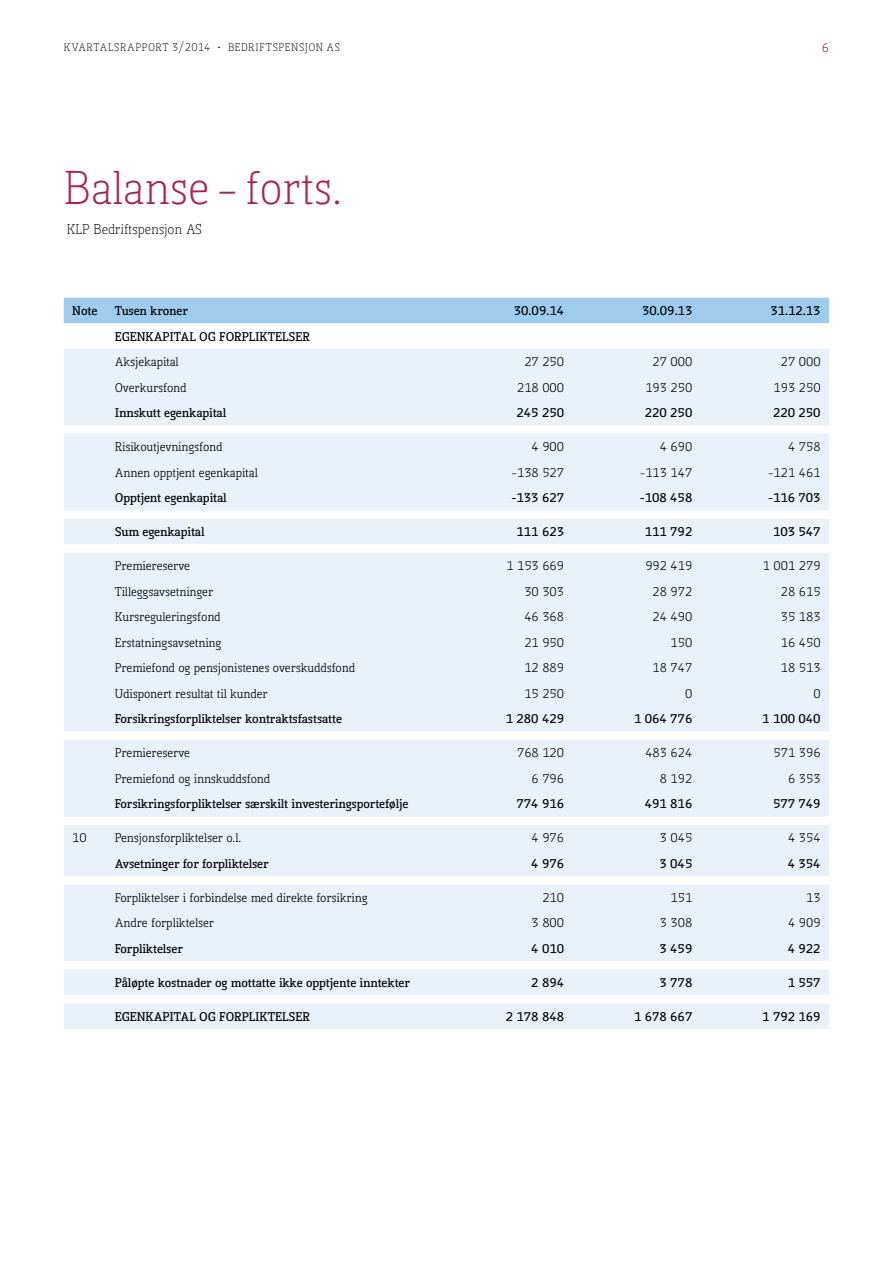
<style>
.page{position:relative;width:893px;height:1263px;background:#fff}
.page>*{position:absolute;margin:0;border:0;box-sizing:border-box;transform-origin:0 0}
.t1{font:300 45px "Kofi Pure Serif";color:#a92647}
.t2{font:300 13.5px "Kofi Pure Serif";color:#000}
.t3{font:12px "Kofi Pure Serif";color:#000}
.t4{font:700 12px "Kofi Pure Serif";color:#000}
.t5{font:12px "Kofi Pure Serif";color:#a7214d}
.t6{font:300 10.5px "Kofi Pure Serif";letter-spacing:.05em;color:#000}
</style>
<div class="page">
<div style="left:64px;top:298px;width:765px;height:25px;background:#9fcbed"></div>
<svg style="left:64px;top:349px;width:765px;height:680px;background:#ebf2fa"></svg>
<p class="t6" style="left:64px;top:40px;width:278px">KVARTALSRAPPORT 3/2014 • BEDRIFTSPENSJON AS</p>
<p class="t5" style="left:822px;top:40px;width:9px">6</p>
<h1 class="t1" style="left:64px;top:161px;width:280px">Balanse - forts.</h1>
<p class="t2" style="left:67px;top:221px;width:137px">KLP Bedriftspensjon AS</p>
<p class="t4" style="left:72px;top:302px;width:27px">Note</p>
<p class="t4" style="left:115px;top:302px;width:75px">Tusen kroner</p>
<p class="t4" style="left:514px;top:302px;width:52px">30.09.14</p>
<p class="t4" style="left:642px;top:302px;width:52px">30.09.13</p>
<p class="t4" style="left:770px;top:302px;width:52px">31.12.13</p>
<p class="t4" style="left:115px;top:328px;width:197px">EGENKAPITAL OG FORPLIKTELSER</p>
<p class="t3" style="left:115px;top:354px;width:65px">Aksjekapital</p>
<p class="t3" style="left:524px;top:354px;width:41px">27 250</p>
<p class="t3" style="left:653px;top:354px;width:41px">27 000</p>
<p class="t3" style="left:781px;top:354px;width:41px">27 000</p>
<p class="t3" style="left:115px;top:380px;width:73px">Overkursfond</p>
<p class="t3" style="left:517px;top:380px;width:49px">218 000</p>
<p class="t3" style="left:645px;top:380px;width:49px">193 250</p>
<p class="t3" style="left:774px;top:380px;width:49px">193 250</p>
<p class="t4" style="left:115px;top:404px;width:113px">Innskutt egenkapital</p>
<p class="t4" style="left:516px;top:404px;width:49px">245 250</p>
<p class="t4" style="left:645px;top:404px;width:49px">220 250</p>
<p class="t4" style="left:773px;top:404px;width:49px">220 250</p>
<p class="t3" style="left:115px;top:439px;width:109px">Risikoutjevningsfond</p>
<p class="t3" style="left:532px;top:439px;width:34px">4 900</p>
<p class="t3" style="left:660px;top:439px;width:34px">4 690</p>
<p class="t3" style="left:788px;top:439px;width:34px">4 758</p>
<p class="t3" style="left:115px;top:465px;width:144px">Annen opptjent egenkapital</p>
<p class="t3" style="left:512px;top:465px;width:54px">-138 527</p>
<p class="t3" style="left:640px;top:465px;width:54px">-113 147</p>
<p class="t3" style="left:768px;top:465px;width:54px">-121 461</p>
<p class="t4" style="left:115px;top:489px;width:113px">Opptjent egenkapital</p>
<p class="t4" style="left:512px;top:489px;width:54px">-133 627</p>
<p class="t4" style="left:640px;top:489px;width:54px">-108 458</p>
<p class="t4" style="left:768px;top:489px;width:54px">-116 703</p>
<p class="t4" style="left:115px;top:523px;width:91px">Sum egenkapital</p>
<p class="t4" style="left:516px;top:523px;width:49px">111 623</p>
<p class="t4" style="left:645px;top:523px;width:49px">111 792</p>
<p class="t4" style="left:773px;top:523px;width:49px">103 547</p>
<p class="t3" style="left:115px;top:558px;width:77px">Premiereserve</p>
<p class="t3" style="left:506px;top:558px;width:59px">1 153 669</p>
<p class="t3" style="left:645px;top:558px;width:49px">992 419</p>
<p class="t3" style="left:763px;top:558px;width:59px">1 001 279</p>
<p class="t3" style="left:115px;top:584px;width:100px">Tilleggsavsetninger</p>
<p class="t3" style="left:524px;top:584px;width:41px">30 303</p>
<p class="t3" style="left:653px;top:584px;width:41px">28 972</p>
<p class="t3" style="left:781px;top:584px;width:41px">28 615</p>
<p class="t3" style="left:115px;top:609px;width:107px">Kursreguleringsfond</p>
<p class="t3" style="left:524px;top:609px;width:41px">46 368</p>
<p class="t3" style="left:653px;top:609px;width:41px">24 490</p>
<p class="t3" style="left:781px;top:609px;width:41px">35 183</p>
<p class="t3" style="left:115px;top:635px;width:108px">Erstatningsavsetning</p>
<p class="t3" style="left:524px;top:635px;width:41px">21 950</p>
<p class="t3" style="left:671px;top:635px;width:23px">150</p>
<p class="t3" style="left:781px;top:635px;width:41px">16 450</p>
<p class="t3" style="left:115px;top:660px;width:242px">Premiefond og pensjonistenes overskuddsfond</p>
<p class="t3" style="left:524px;top:660px;width:41px">12 889</p>
<p class="t3" style="left:653px;top:660px;width:41px">18 747</p>
<p class="t3" style="left:781px;top:660px;width:41px">18 513</p>
<p class="t3" style="left:115px;top:686px;width:154px">Udisponert resultat til kunder</p>
<p class="t3" style="left:524px;top:686px;width:41px">15 250</p>
<p class="t3" style="left:685px;top:686px;width:9px">0</p>
<p class="t3" style="left:813px;top:686px;width:9px">0</p>
<p class="t4" style="left:115px;top:710px;width:229px">Forsikringsforpliktelser kontraktsfastsatte</p>
<p class="t4" style="left:506px;top:710px;width:60px">1 280 429</p>
<p class="t4" style="left:634px;top:710px;width:60px">1 064 776</p>
<p class="t4" style="left:762px;top:710px;width:60px">1 100 040</p>
<p class="t3" style="left:115px;top:745px;width:77px">Premiereserve</p>
<p class="t3" style="left:517px;top:745px;width:49px">768 120</p>
<p class="t3" style="left:645px;top:745px;width:49px">483 624</p>
<p class="t3" style="left:774px;top:745px;width:49px">571 396</p>
<p class="t3" style="left:115px;top:771px;width:157px">Premiefond og innskuddsfond</p>
<p class="t3" style="left:532px;top:771px;width:34px">6 796</p>
<p class="t3" style="left:660px;top:771px;width:34px">8 192</p>
<p class="t3" style="left:788px;top:771px;width:34px">6 353</p>
<p class="t4" style="left:115px;top:795px;width:295px">Forsikringsforpliktelser særskilt investeringsportefølje</p>
<p class="t4" style="left:516px;top:795px;width:49px">774 916</p>
<p class="t4" style="left:645px;top:795px;width:49px">491 816</p>
<p class="t4" style="left:773px;top:795px;width:49px">577 749</p>
<p class="t3" style="left:72px;top:830px;width:16px">10</p>
<p class="t3" style="left:115px;top:830px;width:128px">Pensjonsforpliktelser o.l.</p>
<p class="t3" style="left:532px;top:830px;width:34px">4 976</p>
<p class="t3" style="left:660px;top:830px;width:34px">3 045</p>
<p class="t3" style="left:788px;top:830px;width:34px">4 354</p>
<p class="t4" style="left:115px;top:855px;width:155px">Avsetninger for forpliktelser</p>
<p class="t4" style="left:531px;top:855px;width:34px">4 976</p>
<p class="t4" style="left:659px;top:855px;width:34px">3 045</p>
<p class="t4" style="left:788px;top:855px;width:34px">4 354</p>
<p class="t3" style="left:115px;top:890px;width:254px">Forpliktelser i forbindelse med direkte forsikring</p>
<p class="t3" style="left:542px;top:890px;width:23px">210</p>
<p class="t3" style="left:671px;top:890px;width:23px">151</p>
<p class="t3" style="left:806px;top:890px;width:16px">13</p>
<p class="t3" style="left:115px;top:915px;width:101px">Andre forpliktelser</p>
<p class="t3" style="left:532px;top:915px;width:34px">3 800</p>
<p class="t3" style="left:660px;top:915px;width:34px">3 308</p>
<p class="t3" style="left:788px;top:915px;width:34px">4 909</p>
<p class="t4" style="left:115px;top:940px;width:70px">Forpliktelser</p>
<p class="t4" style="left:531px;top:940px;width:34px">4 010</p>
<p class="t4" style="left:659px;top:940px;width:34px">3 459</p>
<p class="t4" style="left:788px;top:940px;width:34px">4 922</p>
<p class="t4" style="left:115px;top:974px;width:297px">Påløpte kostnader og mottatte ikke opptjente inntekter</p>
<p class="t4" style="left:531px;top:974px;width:34px">2 894</p>
<p class="t4" style="left:659px;top:974px;width:34px">3 778</p>
<p class="t4" style="left:788px;top:974px;width:34px">1 557</p>
<p class="t4" style="left:115px;top:1008px;width:197px">EGENKAPITAL OG FORPLIKTELSER</p>
<p class="t4" style="left:506px;top:1008px;width:60px">2 178 848</p>
<p class="t4" style="left:634px;top:1008px;width:60px">1 678 667</p>
<p class="t4" style="left:762px;top:1008px;width:60px">1 792 169</p>
</div>
